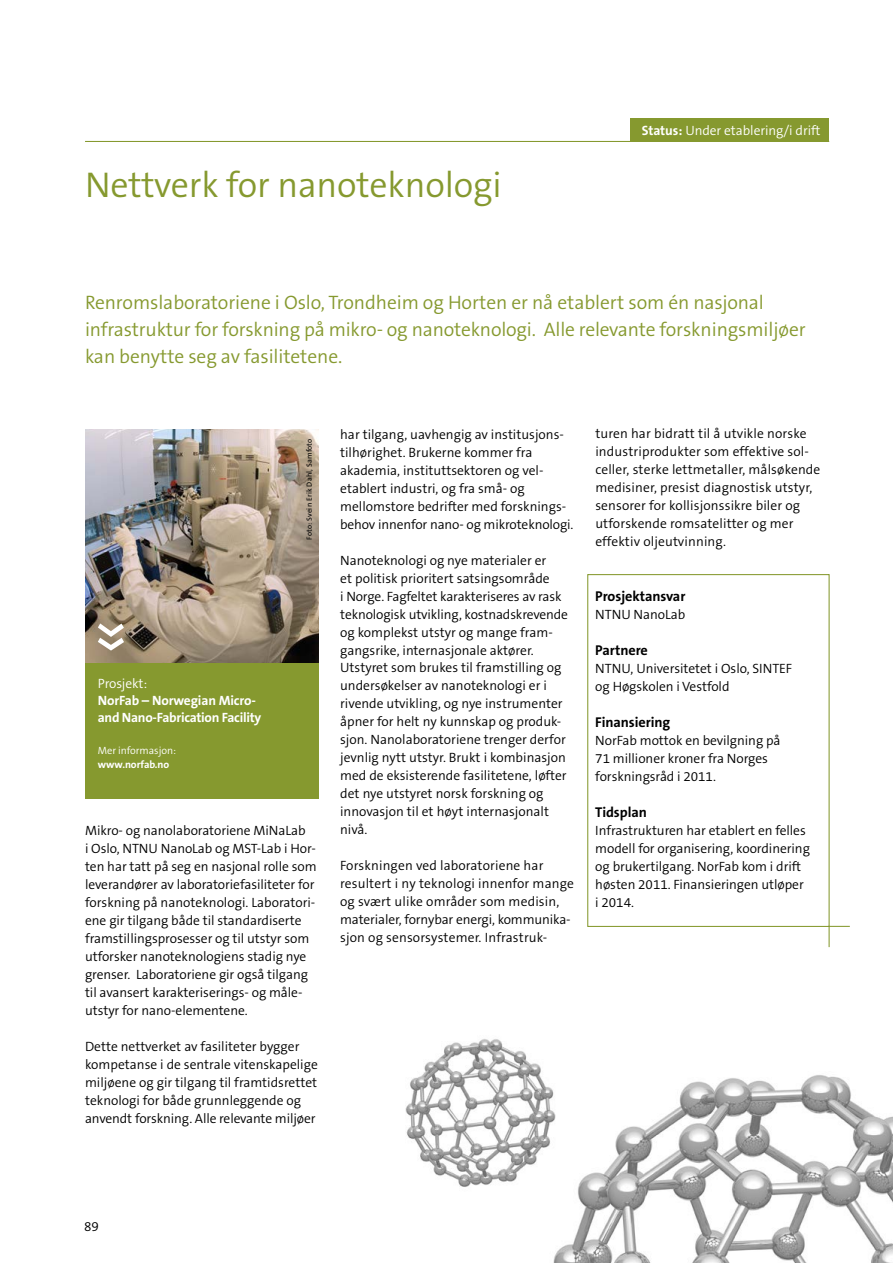
<style>
.page{position:relative;width:893px;height:1263px;background:#fff}
.page>*{position:absolute;margin:0;border:0;box-sizing:border-box;transform-origin:0 0}
.t1{font:300 36px "The Sans B4";letter-spacing:-.005em;color:#86992f}
.t2{font:300 19.5px/27px "The Sans B4";letter-spacing:-.005em;color:#86992f}
.t3{font:700 14.25px "The Sans B7";letter-spacing:-.005em;color:#000}
.t4{font:300 13.5px/18px "The Sans B4";color:#000}
.t5{font:700 13.5px/17.2px "The Sans B7";letter-spacing:-.02em;color:#fff}
.t6{font:300 13.5px "The Sans B4";letter-spacing:-.005em;color:#fff}
.t7{font:300 10.5px "The Sans B4";letter-spacing:-.005em;color:#fff}
.t8{font:700 10.5px "The Sans B7";letter-spacing:-.005em;color:#fff}
.t9{font:7.5px "The Sans B5 Plain";letter-spacing:.02em;color:#000}
.s1{font-family:"The Sans B7";font-weight:700}
</style>
<div class="page">
<img style="left:405px;top:1039px;width:488px;height:224px">
<img style="left:85px;top:429px;width:234px;height:234px">
<div style="left:587px;top:574px;width:243px;height:353px;border:1px solid #86992f"></div>
<svg style="left:829px;top:926px;width:21px;height:21px"></svg>
<div style="left:85px;top:663px;width:234px;height:136px;background:#86992f"></div>
<svg style="left:98px;top:623px;width:26px;height:28px"></svg>
<div style="left:631px;top:118px;width:198px;height:24px;background:#86992f"></div>
<hr style="left:85px;top:141px;width:744px;height:1px;background:#86992f">
<h1 class="t1" style="left:85px;top:166px;width:418px">Nettverk for nanoteknologi</h1>
<p class="t6" style="left:642px;top:123px;width:180px"><span class="s1">Status:</span> Under etablering/i drift</p>
<h2 class="t2" style="left:85px;top:290px;width:722px">Renromslaboratoriene i Oslo, Trondheim og Horten er nå etablert som én nasjonal infrastruktur for forskning på mikro- og nanoteknologi. Alle relevante forskningsmiljøer kan benytte seg av fasilitetene.</h2>
<p class="t9" style="left:305px;top:540px;width:103px;rotate:-90deg">Foto: Svein Erik Dahl, Samfoto</p>
<p class="t6" style="left:98px;top:676px;width:51px">Prosjekt:</p>
<p class="t5" style="left:98px;top:692px;width:165px">NorFab – Norwegian Micro&shy;and Nano-Fabrication Facility</p>
<p class="t7" style="left:98px;top:745px;width:80px">Mer informasjon:</p>
<p class="t8" style="left:98px;top:759px;width:73px">www.norfab.no</p>
<p class="t4" style="left:85px;top:821px;width:233px">Mikro- og nanolaboratoriene MiNaLab<br>i Oslo, NTNU NanoLab og MST-Lab i Hor&shy;ten har tatt på seg en nasjonal rolle som leverandører av laboratoriefasiliteter for forskning på nanoteknologi. Laboratori&shy;ene gir tilgang både til standardiserte framstillingsprosesser og til utstyr som utforsker nanoteknologiens stadig nye grenser. Laboratoriene gir også tilgang til avansert karakteriserings- og måle&shy;utstyr for nano-elementene.</p>
<p class="t4" style="left:85px;top:1037px;width:234px">Dette nettverket av fasiliteter bygger kompetanse i de sentrale vitenskapelige miljøene og gir tilgang til framtidsrettet teknologi for både grunnleggende og anvendt forskning. Alle relevante miljøer</p>
<p class="t4" style="left:340px;top:425px;width:235px">har tilgang, uavhengig av institusjons&shy;tilhørighet. Brukerne kommer fra akademia, instituttsektoren og vel&shy;etablert industri, og fra små- og mellomstore bedrifter med forsknings&shy;behov innenfor nano- og mikroteknologi.</p>
<p class="t4" style="left:340px;top:551px;width:229px">Nanoteknologi og nye materialer er<br>et politisk prioritert satsingsområde<br>i Norge. Fagfeltet karakteriseres av rask teknologisk utvikling, kostnadskrevende og komplekst utstyr og mange fram&shy;gangsrike, internasjonale aktører.<br>Utstyret som brukes til framstilling og undersøkelser av nanoteknologi er i rivende utvikling, og nye instrumenter åpner for helt ny kunnskap og produk&shy;sjon. Nanolaboratoriene trenger derfor jevnlig nytt utstyr. Brukt i kombinasjon med de eksisterende fasilitetene, løfter det nye utstyret norsk forskning og innovasjon til et høyt internasjonalt nivå.</p>
<p class="t4" style="left:340px;top:857px;width:235px">Forskningen ved laboratoriene har resultert i ny teknologi innenfor mange og svært ulike områder som medisin, materialer, fornybar energi, kommunika&shy;sjon og sensorsystemer. Infrastruk-</p>
<p class="t4" style="left:595px;top:425px;width:227px">turen har bidratt til å utvikle norske industriprodukter som effektive sol&shy;celler, sterke lettmetaller, målsøkende medisiner, presist diagnostisk utstyr, sensorer for kollisjonssikre biler og utforskende romsatelitter og mer effektiv oljeutvinning.</p>
<p class="t3" style="left:595px;top:588px;width:92px">Prosjektansvar</p>
<p class="t4" style="left:595px;top:605px;width:91px">NTNU NanoLab</p>
<p class="t3" style="left:595px;top:642px;width:54px">Partnere</p>
<p class="t4" style="left:595px;top:659px;width:198px">NTNU, Universitetet i Oslo, SINTEF og Høgskolen i Vestfold</p>
<p class="t3" style="left:595px;top:714px;width:77px">Finansiering</p>
<p class="t4" style="left:595px;top:731px;width:187px">NorFab mottok en bevilgning på<br>71 millioner kroner fra Norges forskningsråd i 2011.</p>
<p class="t3" style="left:595px;top:804px;width:53px">Tidsplan</p>
<p class="t4" style="left:595px;top:821px;width:216px">Infrastrukturen har etablert en felles modell for organisering, koordinering og brukertilgang. NorFab kom i drift høsten 2011. Finansieringen utløper i 2014.</p>
<p class="t4" style="left:84px;top:1217px;width:16px">89</p>
</div>
